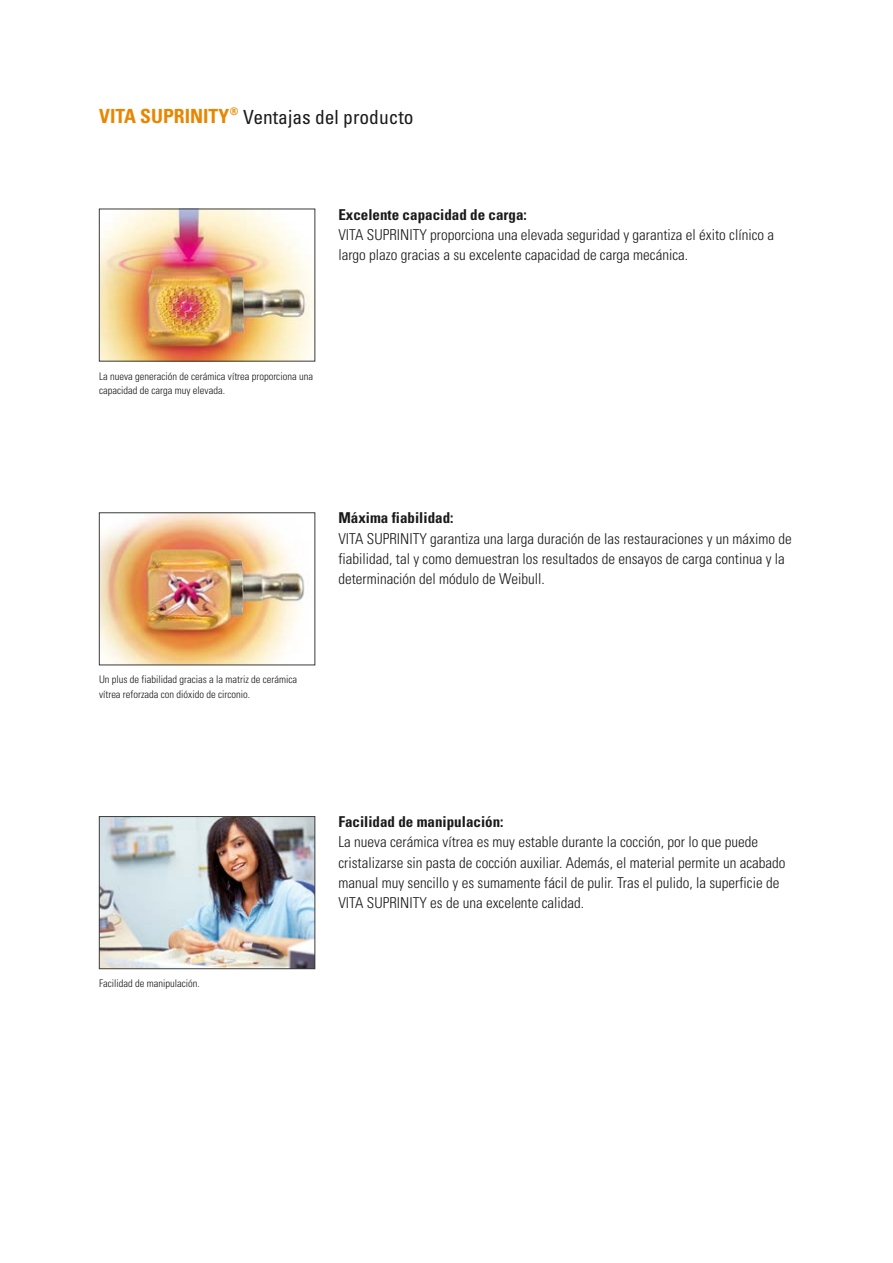
<style>
.page{position:relative;width:893px;height:1263px;background:#fff}
.page>*{position:absolute;margin:0;border:0;box-sizing:border-box;transform-origin:0 0}
.t1{font:condensed 19.5px "Univers";color:#1a1a1a}
.t2{font:300 condensed 15px/20.2px "Univers";color:#1a1a1a}
.t3{font:700 condensed 15px "Univers";color:#1a1a1a}
.t4{font:300 condensed 10.5px/14.7px "Univers";color:#1a1a1a}
.s1{font-weight:700;color:#e98600}
</style>
<div class="page">
<img style="left:101px;top:514px;width:204px;height:149px">
<div style="left:99px;top:512px;width:216px;height:153px;border:1px solid #3b3b3a"></div>
<img style="left:101px;top:818px;width:212px;height:149px">
<div style="left:99px;top:816px;width:216px;height:153px;border:1px solid #3b3b3a"></div>
<img style="left:101px;top:211px;width:212px;height:148px">
<h1 class="t1" style="left:99px;top:105px;width:316px"><span class="s1">VITA SUPRINITY</span><sup>®</sup> Ventajas del producto</h1>
<p class="t3" style="left:338px;top:205px;width:190px">Excelente capacidad de carga:</p>
<p class="t2" style="left:338px;top:224px;width:437px">VITA SUPRINITY proporciona una elevada seguridad y garantiza el éxito clínico a largo plazo gracias a su excelente capacidad de carga mecánica.</p>
<p class="t4" style="left:99px;top:368px;width:215px">La nueva generación de cerámica vítrea proporciona una capacidad de carga muy elevada.</p>
<p class="t4" style="left:99px;top:672px;width:200px">Un plus de fiabilidad gracias a la matriz de cerámica vítrea reforzada con dióxido de circonio.</p>
<p class="t3" style="left:338px;top:509px;width:117px">Máxima fiabilidad:</p>
<p class="t2" style="left:338px;top:528px;width:455px">VITA SUPRINITY garantiza una larga duración de las restauraciones y un máximo de fiabilidad, tal y como demuestran los resultados de ensayos de carga continua y la determinación del módulo de Weibull.</p>
<p class="t4" style="left:99px;top:976px;width:102px">Facilidad de manipulación.</p>
<p class="t3" style="left:338px;top:813px;width:166px">Facilidad de manipulación:</p>
<p class="t2" style="left:338px;top:832px;width:449px">La nueva cerámica vítrea es muy estable durante la cocción, por lo que puede cristalizarse sin pasta de cocción auxiliar. Además, el material permite un acabado manual muy sencillo y es sumamente fácil de pulir. Tras el pulido, la superficie de VITA SUPRINITY es de una excelente calidad.</p>
</div>
